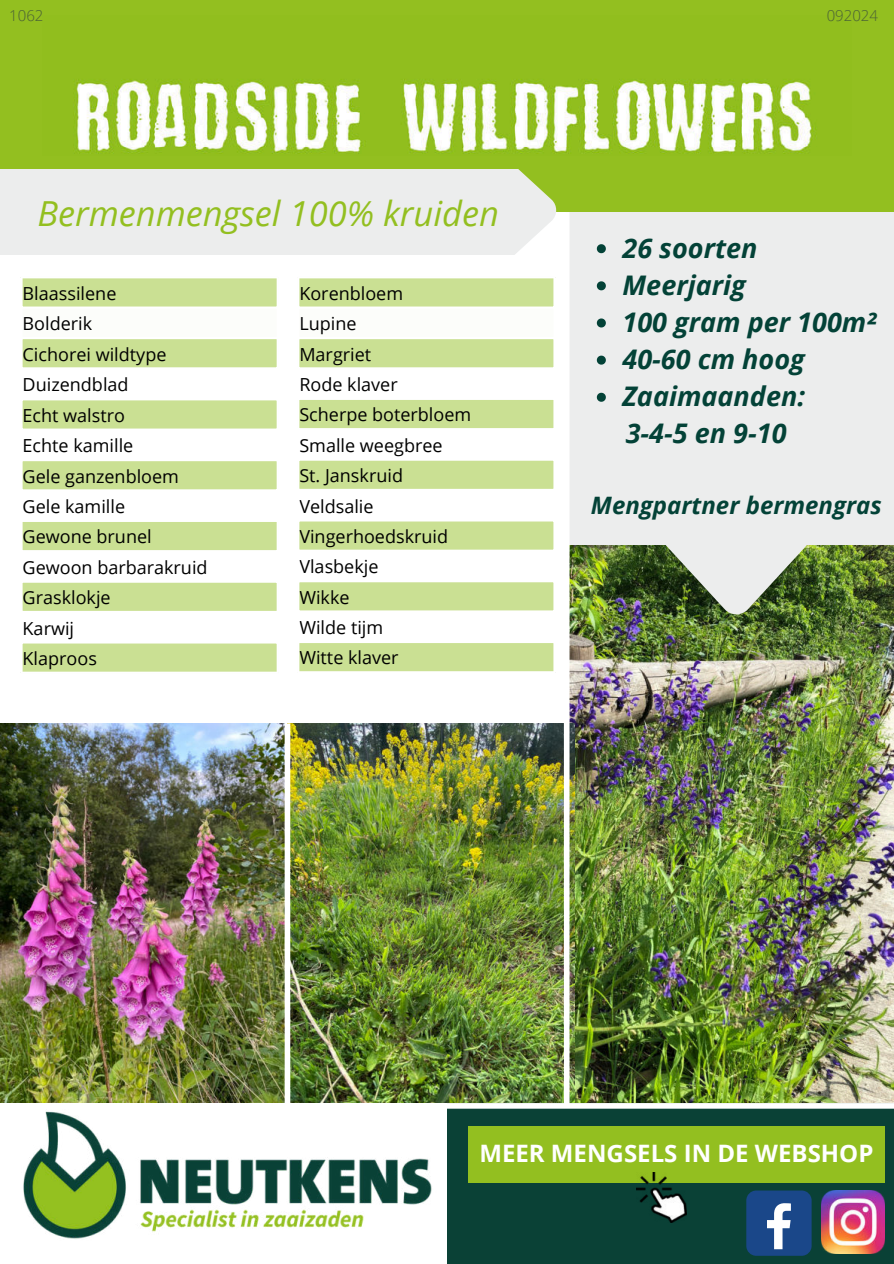
<style>
.page{position:relative;width:894px;height:1264px;background:#fff}
.page>*{position:absolute;margin:0;border:0;box-sizing:border-box;transform-origin:0 0}
.t1{font:italic 34.5px "Open Sans";color:#93bf20}
.t2{font:italic 700 27px/37.2px "Open Sans";color:#034237}
.t3{font:700 24px "Open Sans";color:#fff}
.t4{font:italic 700 24px "Open Sans";color:#034237}
.t5{font:18px/30.5px "Open Sans";color:#000}
.t6{font:300 15px "Open Sans";color:#4a6136}
</style>
<div class="page">
<div style="left:23px;top:278px;width:253px;height:393px;background:#cae093"></div>
<div style="left:21px;top:307px;width:257px;height:31px;background:#fcfdfa"></div>
<svg style="left:23px;top:369px;width:253px;height:272px"></svg>
<hr style="left:20px;top:278px;width:3px;height:393px;background:#fff">
<hr style="left:276px;top:278px;width:3px;height:393px;background:#fff">
<hr style="left:20px;top:306px;width:259px;height:3px;background:#fff">
<hr style="left:20px;top:337px;width:259px;height:2px;background:#fff">
<hr style="left:20px;top:367px;width:259px;height:2px;background:#fff">
<hr style="left:20px;top:398px;width:259px;height:2px;background:#fff">
<hr style="left:20px;top:428px;width:259px;height:3px;background:#fff">
<hr style="left:20px;top:459px;width:259px;height:2px;background:#fff">
<hr style="left:20px;top:489px;width:259px;height:2px;background:#fff">
<hr style="left:20px;top:519px;width:259px;height:3px;background:#fff">
<hr style="left:20px;top:550px;width:259px;height:2px;background:#fff">
<hr style="left:20px;top:580px;width:259px;height:2px;background:#fff">
<hr style="left:20px;top:611px;width:259px;height:2px;background:#fff">
<hr style="left:20px;top:641px;width:259px;height:2px;background:#fff">
<div style="left:566px;top:212px;width:327px;height:333px;background:#eceded"></div>
<div style="left:299px;top:278px;width:254px;height:393px;background:#cae093"></div>
<div style="left:298px;top:307px;width:256px;height:31px;background:#fcfdfa"></div>
<svg style="left:299px;top:369px;width:254px;height:272px"></svg>
<hr style="left:297px;top:278px;width:2px;height:393px;background:#fff">
<hr style="left:553px;top:278px;width:2px;height:393px;background:#fff">
<hr style="left:297px;top:306px;width:258px;height:3px;background:#fff">
<hr style="left:297px;top:337px;width:258px;height:2px;background:#fff">
<hr style="left:297px;top:367px;width:258px;height:2px;background:#fff">
<hr style="left:297px;top:398px;width:258px;height:2px;background:#fff">
<hr style="left:297px;top:428px;width:258px;height:2px;background:#fff">
<hr style="left:297px;top:458px;width:258px;height:2px;background:#fff">
<hr style="left:297px;top:489px;width:258px;height:2px;background:#fff">
<hr style="left:297px;top:519px;width:258px;height:2px;background:#fff">
<hr style="left:297px;top:549px;width:258px;height:3px;background:#fff">
<hr style="left:297px;top:580px;width:258px;height:2px;background:#fff">
<hr style="left:297px;top:610px;width:258px;height:2px;background:#fff">
<hr style="left:297px;top:641px;width:258px;height:2px;background:#fff">
<img style="left:569px;top:545px;width:323px;height:558px">
<svg style="left:661px;top:545px;width:149px;height:69px;background:#95a28a"></svg>
<div style="left:0;top:0;width:893px;height:212px;background:#93bf20"></div>
<img style="left:73px;top:79px;width:744px;height:75px">
<svg style="left:0;top:169px;width:556px;height:86px;fill:#eceded"></svg>
<div style="left:5px;top:169px;width:534px;height:86px;background:#eceded"></div>
<div style="left:446px;top:1103px;width:447px;height:160px;background:#0a4136"></div>
<div style="left:746px;top:1190px;width:65px;height:65px;background:#1a4789;border-radius:10px"></div>
<svg style="left:767px;top:1203px;width:23px;height:46px"></svg>
<img style="left:821px;top:1190px;width:62px;height:63px">
<div style="left:468px;top:1126px;width:416px;height:56px;background:#93bf20"></div>
<img style="left:636px;top:1172px;width:50px;height:50px">
<img style="left:23px;top:1111px;width:409px;height:128px">
<img style="left:0;top:723px;width:284px;height:379px">
<img style="left:290px;top:723px;width:284px;height:379px">
<svg style="left:596px;top:244px;width:9px;height:9px"></svg>
<svg style="left:596px;top:281px;width:9px;height:9px"></svg>
<svg style="left:596px;top:318px;width:9px;height:9px"></svg>
<svg style="left:596px;top:355px;width:9px;height:9px"></svg>
<svg style="left:596px;top:393px;width:9px;height:9px"></svg>
<div style="left:563px;top:212px;width:6px;height:894px;background:#fff"></div>
<div style="left:0;top:1103px;width:893px;height:5px;background:#fff"></div>
<p class="t6" style="left:9px;top:5px;width:36px">1062</p>
<h1 class="t1" style="left:37px;top:189px;width:463px">Bermenmengsel 100% kruiden</h1>
<p class="t5" style="left:23px;top:277px;width:186px">Blaassilene<br>Bolderik<br>Cichorei wildtype<br>Duizendblad<br>Echt walstro<br>Echte kamille<br>Gele ganzenbloem<br>Gele kamille<br>Gewone brunel<br>Gewoon barbarakruid<br>Grasklokje<br>Karwij<br>Klaproos</p>
<p class="t5" style="left:299px;top:277px;width:173px">Korenbloem<br>Lupine<br>Margriet<br>Rode klaver<br>Scherpe boterbloem<br>Smalle weegbree<br>St. Janskruid<br>Veldsalie<br>Vingerhoedskruid<br>Vlasbekje<br>Wikke<br>Wilde tijm<br>Witte klaver</p>
<p class="t6" style="left:826px;top:5px;width:53px">092024</p>
<h2 class="t2" style="left:622px;top:229px;width:255px">26 soorten<br>Meerjarig<br>100 gram per 100m²<br>40-60 cm hoog<br>Zaaimaanden:<br>3-4-5 en 9-10</h2>
<h3 class="t4" style="left:590px;top:488px;width:292px">Mengpartner bermengras</h3>
<h3 class="t3" style="left:479px;top:1136px;width:395px">MEER MENGSELS IN DE WEBSHOP</h3>
</div>
